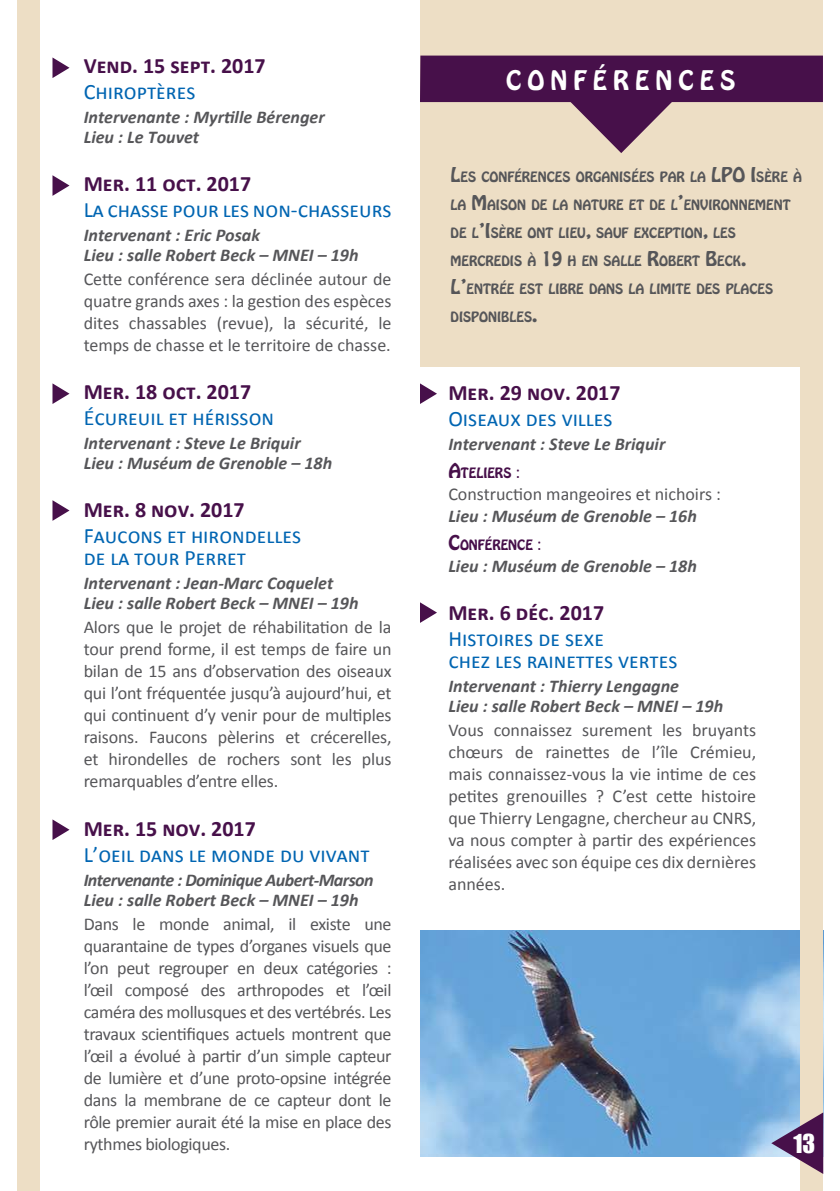
<style>
.page{position:relative;width:840px;height:1191px;background:#fff}
.page>*{position:absolute;margin:0;border:0;box-sizing:border-box;transform-origin:0 0}
.t1{font:24px "Impact";color:#fff}
.t2{font:23.8px "Hobo Std";letter-spacing:.255em;color:#fff}
.t3{font:22px/22px "Calibri";color:#0065b2}
.t4{font:700 22px "Calibri";color:#47104a}
.t5{font:18px/22px "Calibri";letter-spacing:-.01em;color:#565659;text-align:justify}
.t6{font:italic 700 18px/20px "Calibri";color:#565659}
.t7{font:italic 700 18px/20px "Calibri";letter-spacing:-.03em;color:#565659}
.t8{font:12.6px "Hobo Std";color:#565659}
.t9{font:12.6px "Hobo Std";color:#47104a}
.s1{font-size:18px}
.s2{font-family:"Calibri";font-size:18px}
</style>
<div class="page">
<img style="left:420px;top:930px;width:379px;height:226px">
<div style="left:799px;top:0;width:23px;height:1191px;background:#eddec5"></div>
<svg style="left:770px;top:1112px;width:52px;height:62px"></svg>
<div style="left:420px;top:0;width:402px;height:366px;background:#eddec5"></div>
<div style="left:420px;top:56px;width:402px;height:46px;background:#47104a"></div>
<svg style="left:569px;top:102px;width:106px;height:51px"></svg>
<div style="left:17px;top:0;width:23px;height:1191px;background:#eddec5"></div>
<svg style="left:52px;top:57px;width:17px;height:21px"></svg>
<svg style="left:52px;top:175px;width:17px;height:21px"></svg>
<svg style="left:52px;top:383px;width:17px;height:21px"></svg>
<svg style="left:420px;top:383px;width:17px;height:21px"></svg>
<svg style="left:420px;top:602px;width:17px;height:21px"></svg>
<svg style="left:52px;top:500px;width:17px;height:21px"></svg>
<svg style="left:52px;top:819px;width:17px;height:21px"></svg>
<p class="t4" style="left:84px;top:52px;width:183px">Vend. 15 sept. 2017</p>
<p class="t3" style="left:84px;top:81px;width:113px">Chiroptères</p>
<p class="t6" style="left:84px;top:107px;width:242px">Intervenante : Myrtille Bérenger<br>Lieu : Le Touvet</p>
<p class="t4" style="left:84px;top:170px;width:169px">Mer. 11 oct. 2017</p>
<p class="t3" style="left:84px;top:199px;width:309px">La chasse pour les non-chasseurs</p>
<p class="t6" style="left:84px;top:225px;width:276px">Intervenant : Eric Posak<br>Lieu : salle Robert Beck – MNEI – 19h</p>
<p class="t5" style="left:84px;top:268px;width:309px">Cette conférence sera déclinée autour de quatre grands axes : la gestion des espèces dites chassables (revue), la sécurité, le temps de chasse et le territoire de chasse.</p>
<p class="t4" style="left:84px;top:378px;width:169px">Mer. 18 oct. 2017</p>
<p class="t3" style="left:84px;top:407px;width:192px">Écureuil et hérisson</p>
<p class="t6" style="left:84px;top:433px;width:250px">Intervenant : Steve Le Briquir<br>Lieu : Muséum de Grenoble – 18h</p>
<p class="t4" style="left:84px;top:496px;width:162px">Mer. 8 nov. 2017</p>
<p class="t3" style="left:84px;top:525px;width:219px">Faucons et hirondelles de la tour Perret</p>
<p class="t6" style="left:84px;top:573px;width:276px">Intervenant : Jean-Marc Coquelet<br>Lieu : salle Robert Beck – MNEI – 19h</p>
<p class="t5" style="left:84px;top:616px;width:309px">Alors que le projet de réhabilitation de la tour prend forme, il est temps de faire un bilan de 15 ans d’observation des oiseaux qui l’ont fréquentée jusqu’à aujourd’hui, et qui continuent d’y venir pour de multiples raisons. Faucons pèlerins et crécerelles, et hirondelles de rochers sont les plus remarquables d’entre elles.</p>
<p class="t4" style="left:84px;top:814px;width:174px">Mer. 15 nov. 2017</p>
<p class="t3" style="left:84px;top:843px;width:287px">L’oeil dans le monde du vivant</p>
<p class="t7" style="left:84px;top:869px;width:291px">Intervenante : Dominique Aubert-Marson<br>Lieu : salle Robert Beck – MNEI – 19h</p>
<p class="t5" style="left:84px;top:912px;width:309px">Dans le monde animal, il existe une quarantaine de types d’organes visuels que l’on peut regrouper en deux catégories : l’œil composé des arthropodes et l’œil caméra des mollusques et des vertébrés. Les travaux scientifiques actuels montrent que l’œil a évolué à partir d’un simple capteur de lumière et d’une proto-opsine intégrée dans la membrane de ce capteur dont le rôle premier aurait été la mise en place des rythmes biologiques.</p>
<h2 class="t2" style="left:505px;top:64px;width:229px">CONFÉRENCES</h2>
<p class="t8" style="left:450px;top:168px;width:273px"><span class="s1">L</span>ES CONFÉRENCES ORGANISÉES PAR LA <span class="s1">LPO</span></p>
<p class="t8" style="left:750px;top:168px;width:53px"><span class="s1">I</span>SÈRE À</p>
<p class="t8" style="left:450px;top:196px;width:341px">LA <span class="s1">M</span>AISON DE LA NATURE ET DE L<span class="s1">’</span>ENVIRONNEMENT</p>
<p class="t8" style="left:450px;top:224px;width:286px">DE L<span class="s1">’I</span> SÈRE ONT LIEU<span class="s1">,</span> SAUF EXCEPTION<span class="s1">,</span> LES</p>
<p class="t8" style="left:450px;top:252px;width:297px">MERCREDIS À <span class="s1">19</span> H EN SALLE <span class="s1">R</span>OBERT <span class="s1">B</span>ECK<span class="s1">.</span></p>
<p class="t8" style="left:450px;top:280px;width:323px"><span class="s1">L’</span>ENTRÉE EST LIBRE DANS LA LIMITE DES PLACES</p>
<p class="t8" style="left:450px;top:308px;width:88px">DISPONIBLES<span class="s1">.</span></p>
<p class="t8" style="left:462px;top:283px;width:296px"><span class="s1">D</span>ES SORTIES NOMBREUSES ET VARIÉES SONT</p>
<p class="t4" style="left:448px;top:378px;width:174px">Mer. 29 nov. 2017</p>
<p class="t3" style="left:448px;top:407px;width:165px">Oiseaux des villes</p>
<p class="t6" style="left:448px;top:434px;width:218px">Intervenant : Steve Le Briquir</p>
<p class="t9" style="left:448px;top:464px;width:73px"><span class="s1">A</span>TELIERS <span class="s2">:</span></p>
<p class="t5" style="left:448px;top:483px;width:274px">Construction mangeoires et nichoirs :</p>
<p class="t6" style="left:448px;top:506px;width:250px">Lieu : Muséum de Grenoble – 16h</p>
<p class="t9" style="left:448px;top:536px;width:95px"><span class="s1">C</span>ONFÉRENCE <span class="s2">:</span></p>
<p class="t6" style="left:448px;top:556px;width:250px">Lieu : Muséum de Grenoble – 18h</p>
<p class="t4" style="left:448px;top:598px;width:157px">Mer. 6 déc. 2017</p>
<p class="t3" style="left:448px;top:627px;width:230px">Histoires de sexe<br>chez les rainettes vertes</p>
<p class="t6" style="left:448px;top:676px;width:276px">Intervenant : Thierry Lengagne<br>Lieu : salle Robert Beck – MNEI – 19h</p>
<p class="t5" style="left:448px;top:719px;width:309px">Vous connaissez surement les bruyants chœurs de rainettes de l’île Crémieu, mais connaissez-vous la vie intime de ces petites grenouilles ? C’est cette histoire que Thierry Lengagne, chercheur au CNRS, va nous compter à partir des expériences réalisées avec son équipe ces dix dernières années.</p>
<h1 class="t1" style="left:793px;top:1125px;width:23px">13</h1>
</div>
